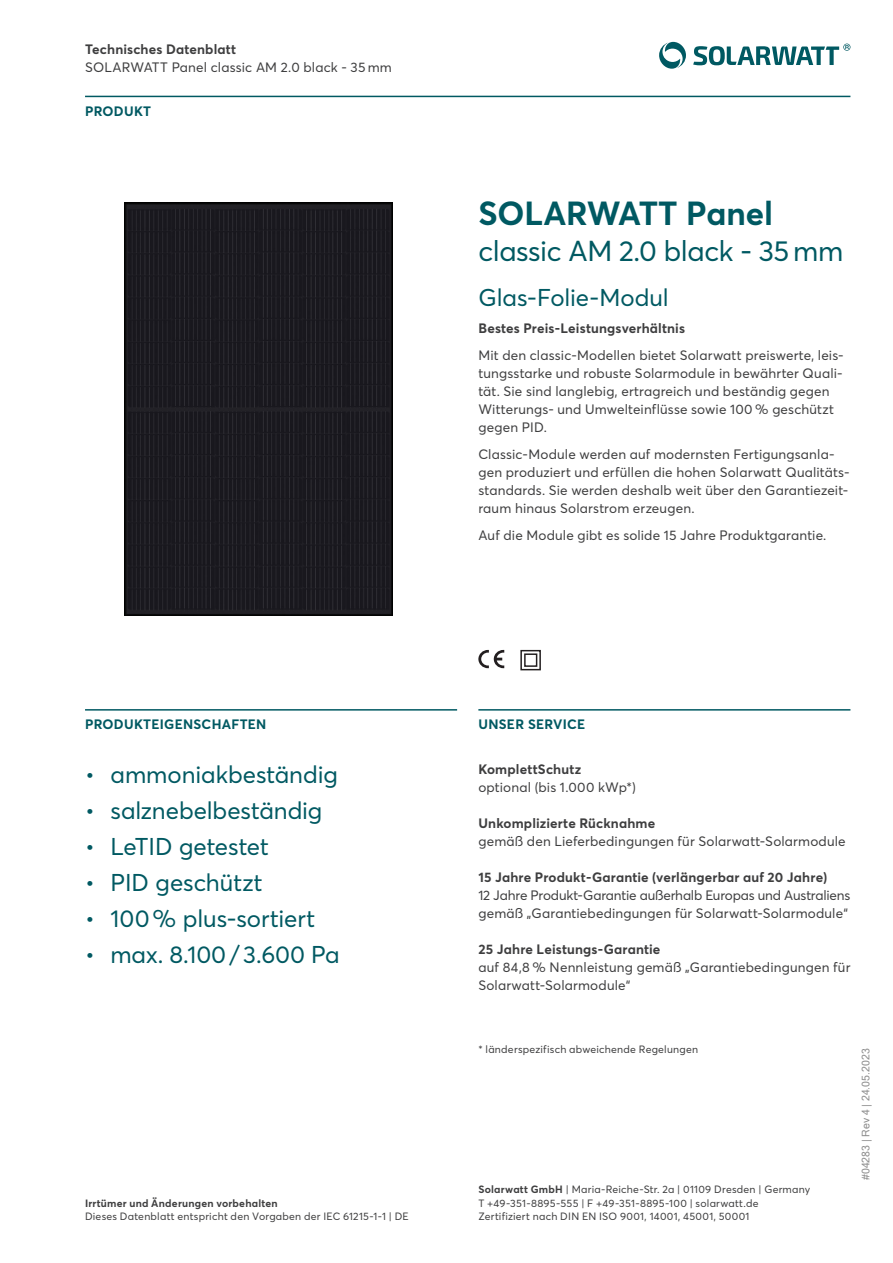
<style>
.page{position:relative;width:893px;height:1263px;background:#fff}
.page>*{position:absolute;margin:0;border:0;box-sizing:border-box;transform-origin:0 0}
.t1{font:700 33px "Averta";color:#005962}
.t2{font:28.5px "Averta";letter-spacing:-.015em;color:#005962}
.t3{font:24px "Averta";color:#005962}
.t4{font:13.5px/18px "Averta";letter-spacing:.015em;color:#3e3e3f}
.t5{font:700 13.5px "Averta";letter-spacing:.015em;color:#3e3e3f}
.t6{font:13.5px/18px "Averta";letter-spacing:-.005em;color:#3e3e3f}
.t7{font:700 13.5px "Averta";letter-spacing:.02em;color:#005962}
.t8{font:10.5px/13.5px "Averta";letter-spacing:.02em;color:#3e3e3f}
.t9{font:700 10.5px "Averta";letter-spacing:.02em;color:#3e3e3f}
.t10{font:10.5px "Microsoft Sans Serif";color:rgb(25 25 25/.5)}
.s1{font-weight:700}
</style>
<div class="page">
<img style="left:125px;top:203px;width:268px;height:412px">
<svg style="left:693px;top:44px;width:157px;height:21px"></svg>
<svg style="left:659px;top:42px;width:27px;height:27px"></svg>
<svg style="left:478px;top:650px;width:26px;height:18px"></svg>
<svg style="left:520px;top:649px;width:21px;height:22px"></svg>
<hr style="left:85px;top:96px;width:765px;height:1px;background:#005962">
<hr style="left:85px;top:709px;width:372px;height:2px;background:#005962">
<hr style="left:478px;top:709px;width:372px;height:2px;background:#005962">
<p class="t5" style="left:85px;top:40px;width:153px">Technisches Datenblatt</p>
<p class="t4" style="left:85px;top:58px;width:308px">SOLARWATT Panel classic AM 2.0 black - 35 mm</p>
<p class="t7" style="left:85px;top:102px;width:68px">PRODUKT</p>
<h1 class="t1" style="left:478px;top:190px;width:296px">SOLARWATT Panel</h1>
<h2 class="t2" style="left:478px;top:231px;width:366px">classic AM 2.0 black - 35mm</h2>
<h3 class="t3" style="left:478px;top:281px;width:192px">Glas-Folie-Modul</h3>
<p class="t5" style="left:478px;top:319px;width:208px">Bestes Preis-Leistungsverhältnis</p>
<p class="t4" style="left:478px;top:346px;width:367px">Mit den classic-Modellen bietet Solarwatt preiswerte, leis&shy;tungsstarke und robuste Solarmodule in bewährter Quali&shy;tät. Sie sind langlebig, ertragreich und beständig gegen Witterungs- und Umwelteinflüsse sowie 100 % geschützt gegen PID.</p>
<p class="t4" style="left:478px;top:445px;width:373px">Classic-Module werden auf modernsten Fertigungsanla&shy;gen produziert und erfüllen die hohen Solarwatt Qualitäts&shy;standards. Sie werden deshalb weit über den Garantiezeit&shy;raum hinaus Solarstrom erzeugen.</p>
<p class="t4" style="left:478px;top:526px;width:350px">Auf die Module gibt es solide 15 Jahre Produktgarantie.</p>
<p class="t7" style="left:85px;top:715px;width:183px">PRODUKTEIGENSCHAFTEN</p>
<h3 class="t3" style="left:85px;top:758px;width:254px">• ammoniakbeständig</h3>
<h3 class="t3" style="left:85px;top:794px;width:239px">• salznebelbeständig</h3>
<h3 class="t3" style="left:85px;top:830px;width:185px">• LeTID getestet</h3>
<h3 class="t3" style="left:85px;top:866px;width:179px">• PID geschützt</h3>
<h3 class="t3" style="left:85px;top:902px;width:231px">• 100% plus-sortiert</h3>
<h3 class="t3" style="left:85px;top:938px;width:256px">• max. 8.100/ 3.600 Pa</h3>
<p class="t9" style="left:85px;top:1196px;width:194px">Irrtümer und Änderungen vorbehalten</p>
<p class="t8" style="left:85px;top:1209px;width:325px">Dieses Datenblatt entspricht den Vorgaben der IEC 61215-1-1 | DE</p>
<p class="t7" style="left:478px;top:715px;width:108px">UNSER SERVICE</p>
<p class="t5" style="left:478px;top:760px;width:104px">KomplettSchutz</p>
<p class="t4" style="left:478px;top:778px;width:159px">optional (bis 1.000 kWp*)</p>
<p class="t5" style="left:478px;top:814px;width:178px">Unkomplizierte Rücknahme</p>
<p class="t4" style="left:478px;top:832px;width:369px">gemäß den Lieferbedingungen für Solarwatt-Solarmodule</p>
<p class="t5" style="left:478px;top:868px;width:350px">15 Jahre Produkt-Garantie (verlängerbar auf 20 Jahre)</p>
<p class="t6" style="left:478px;top:886px;width:373px">12 Jahre Produkt-Garantie außerhalb Europas und Australiens gemäß „Garantiebedingungen für Solarwatt-Solarmodule“</p>
<p class="t5" style="left:478px;top:940px;width:184px">25 Jahre Leistungs-Garantie</p>
<p class="t4" style="left:478px;top:958px;width:374px">auf 84,8 % Nennleistung gemäß „Garantiebedingungen für<br>Solarwatt-Solarmodule“</p>
<p class="t8" style="left:478px;top:1042px;width:221px">* länderspezifisch abweichende Regelungen</p>
<p class="t8" style="left:478px;top:1182px;width:333px"><span class="s1">Solarwatt GmbH</span> | Maria-Reiche-Str. 2a | 01109 Dresden | Germany<br>T +49-351-8895-555 | F +49-351-8895-100 | solarwatt.de<br>Zertifiziert nach DIN EN ISO 9001, 14001, 45001, 50001</p>
<p class="t10" style="left:860px;top:1180px;width:133px;rotate:-90deg">#04283 | Rev 4 | 24.05.2023</p>
</div>
